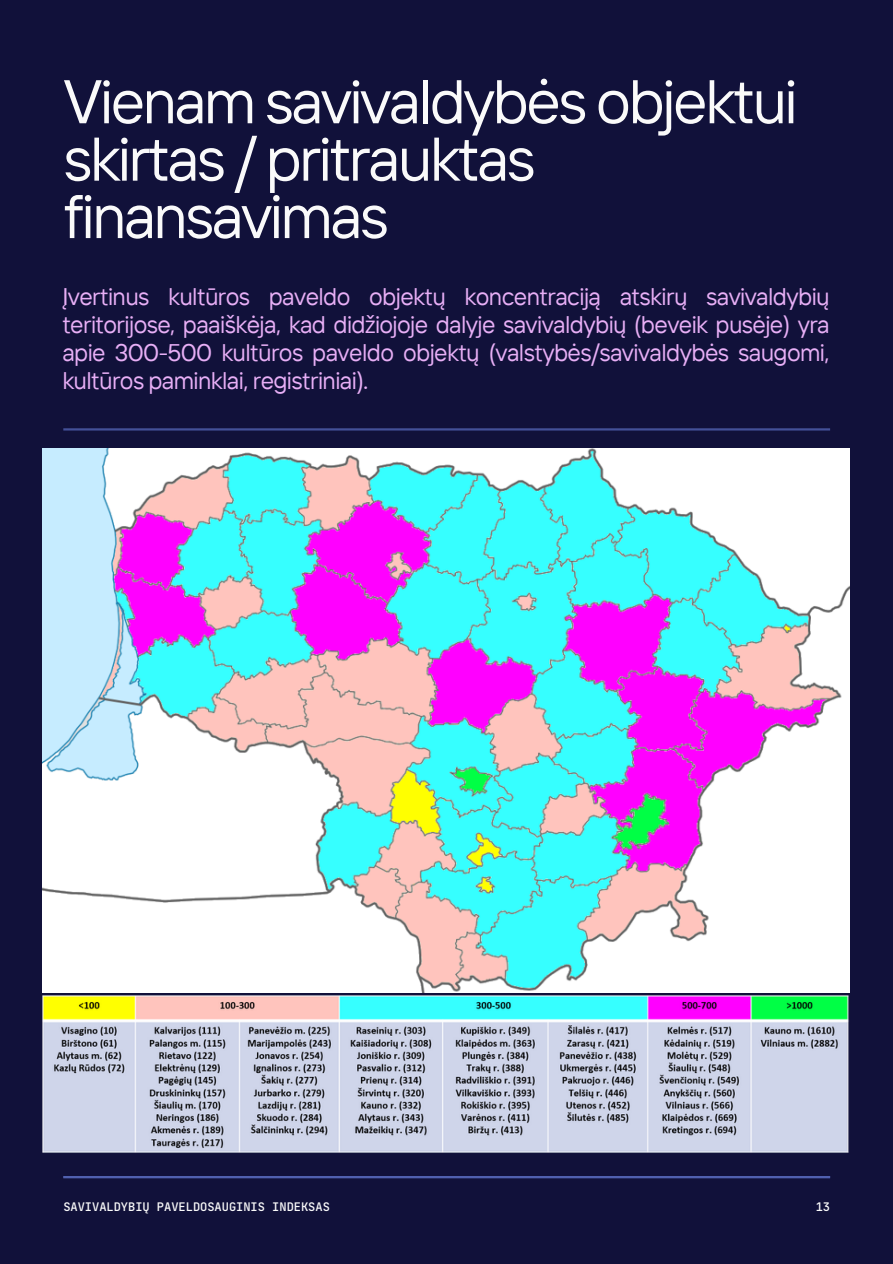
<style>
.page{position:relative;width:893px;height:1264px;background:#fff}
.page>*{position:absolute;margin:0;border:0;box-sizing:border-box;transform-origin:0 0}
.t1{font:61.5px/57.3px "TT Interphases";letter-spacing:-.04em;color:#fafafa}
.t2{font:24px/28.2px "TT Interphases";letter-spacing:-.025em;color:#e8aff6;text-align:justify}
.t3{font:500 12px "Jet Brains Mono";color:#fafafa}
</style>
<div class="page">
<div style="left:0;top:0;width:892px;height:1263px;background:#11113a"></div>
<hr style="left:63px;top:428px;width:767px;height:2px;background:#5566b8">
<hr style="left:63px;top:1175px;width:767px;height:3px;background:#5566b8">
<img style="left:42px;top:448px;width:807px;height:544px">
<img style="left:42px;top:995px;width:807px;height:158px">
<p class="t1" style="left:63px;top:72px;width:735px">Vienam savivaldybės objektui skirtas / pritrauktas finansavimas</p>
<p class="t2" style="left:62px;top:282px;width:768px">Įvertinus kultūros paveldo objektų koncentraciją atskirų savivaldybių teritorijose, paaiškėja, kad didžiojoje dalyje savivaldybių (beveik pusėje) yra apie 300-500 kultūros paveldo objektų (valstybės/savivaldybės saugomi, kultūros paminklai, registriniai).</p>
<p class="t3" style="left:63px;top:1198px;width:268px">SAVIVALDYBIŲ PAVELDOSAUGINIS INDEKSAS</p>
<p class="t3" style="left:815px;top:1198px;width:16px">13</p>
</div>
